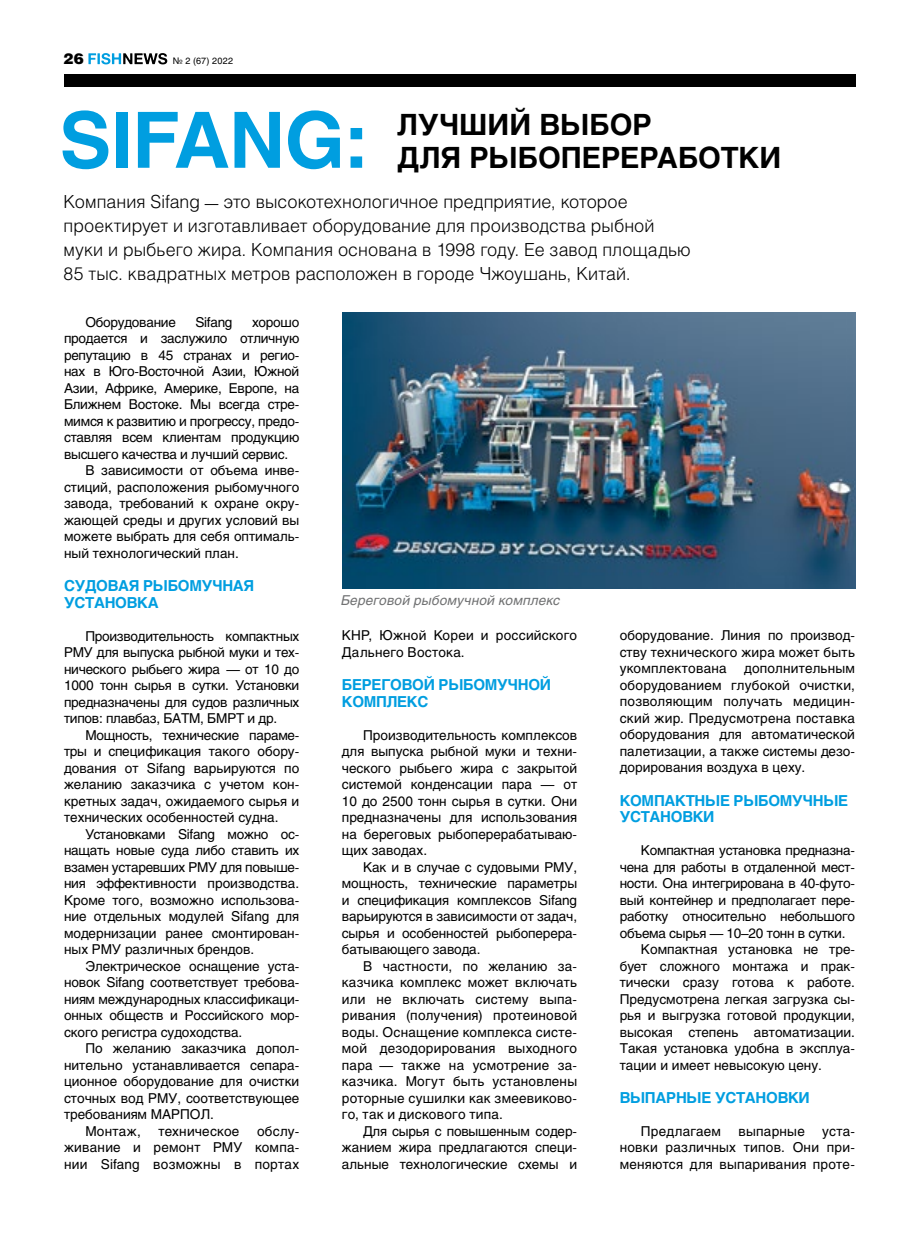
<style>
.page{position:relative;width:919px;height:1251px;background:#fff}
.page>*{position:absolute;margin:0;border:0;box-sizing:border-box;transform-origin:0 0}
.t1{font:700 76.8px "Helios C";letter-spacing:-.01em;color:#009ee0}
.t2{font:700 29.1px/32.8px "Helios C";color:#000}
.t3{font:18px/24px "Helios Light C";letter-spacing:.005em;color:#000}
.t4{font:700 15px/16.5px "Helios C";letter-spacing:-.02em;color:#009ee0}
.t5{font:15px "Helios Black C";color:#000}
.t6{font:13.5px/16.5px "Helios C";color:#000;text-align:justify}
.t7{font:13.5px "Helios C";letter-spacing:-.02em;color:#000}
.t8{font:italic 13.5px "Helios C";letter-spacing:.015em;color:#707172}
.t9{font:9px "Helios C";letter-spacing:.025em;color:#000}
.s1{font-family:"Helios C";font-size:13.5px}
</style>
<div class="page">
<div style="left:64px;top:74px;width:791px;height:13px;background:#000"></div>
<svg style="left:88px;top:53px;width:79px;height:11px"></svg>
<img style="left:342px;top:313px;width:513px;height:275px">
<p class="t5" style="left:63px;top:49px;width:22px">26</p>
<p class="t9" style="left:173px;top:55px;width:62px">№ 2 (67) 2022</p>
<h1 class="t1" style="left:60px;top:96px;width:311px">SIFANG:</h1>
<h2 class="t2" style="left:397px;top:108px;width:386px">ЛУЧШИЙ ВЫБОР<br>ДЛЯ РЫБОПЕРЕРАБОТКИ</h2>
<p class="t3" style="left:64px;top:189px;width:628px">Компания Sifang <span class="s1">—</span> это высокотехнологичное предприятие, которое проектирует и изготавливает оборудование для производства рыбной муки и рыбьего жира. Компания основана в 1998 году. Ее завод площадью 85 тыс. квадратных метров расположен в городе Чжоушань, Китай.</p>
<p class="t7" style="left:85px;top:314px;width:92px">Оборудование</p>
<p class="t6" style="left:195px;top:313px;width:39px">Sifang</p>
<p class="t6" style="left:252px;top:313px;width:49px">хорошо</p>
<p class="t7" style="left:64px;top:330px;width:237px">продается и заслужило отличную</p>
<p class="t7" style="left:64px;top:347px;width:237px">репутацию в 45 странах и регио-</p>
<p class="t7" style="left:64px;top:363px;width:237px">нах в Юго-Восточной Азии, Южной</p>
<p class="t7" style="left:64px;top:380px;width:237px">Азии, Африке, Америке, Европе, на</p>
<p class="t7" style="left:64px;top:396px;width:237px">Ближнем Востоке. Мы всегда стре-</p>
<p class="t7" style="left:64px;top:413px;width:237px">мимся к развитию и прогрессу, предо-</p>
<p class="t7" style="left:64px;top:429px;width:237px">ставляя всем клиентам продукцию</p>
<p class="t7" style="left:64px;top:446px;width:225px">высшего качества и лучший сервис.</p>
<p class="t6" style="left:85px;top:462px;width:215px">В зависимости от объема инве-</p>
<p class="t6" style="left:64px;top:478px;width:237px">стиций, расположения рыбомучного</p>
<p class="t6" style="left:64px;top:495px;width:237px">завода, требований к охране окру-</p>
<p class="t6" style="left:64px;top:511px;width:237px">жающей среды и других условий вы</p>
<p class="t6" style="left:64px;top:528px;width:237px">можете выбрать для себя оптималь-</p>
<p class="t6" style="left:64px;top:544px;width:176px">ный технологический план.</p>
<p class="t4" style="left:64px;top:577px;width:192px">СУДОВАЯ РЫБОМУЧНАЯ<br>УСТАНОВКА</p>
<p class="t6" style="left:64px;top:627px;width:237px;text-indent:21px">Производительность компактных РМУ для выпуска рыбной муки и тех&shy;нического рыбьего жира — от 10 до 1000 тонн сырья в сутки. Установки предназначены для судов различных типов: плавбаз, БАТМ, БМРТ и др.</p>
<p class="t6" style="left:64px;top:726px;width:237px;text-indent:21px">Мощность, технические параме&shy;тры и спецификация такого обору&shy;дования от Sifang варьируются по желанию заказчика с учетом кон&shy;кретных задач, ожидаемого сырья и технических особенностей судна.</p>
<p class="t6" style="left:64px;top:825px;width:237px;text-indent:21px">Установками Sifang можно ос&shy;нащать новые суда либо ставить их взамен устаревших РМУ для повыше&shy;ния эффективности производства.<br>Кроме того, возможно использова&shy;ние отдельных модулей Sifang для модернизации ранее смонтирован&shy;ных РМУ различных брендов.</p>
<p class="t6" style="left:64px;top:957px;width:237px;text-indent:21px">Электрическое оснащение уста&shy;новок Sifang соответствует требова&shy;ниям международных классификаци&shy;онных обществ и Российского мор&shy;ского регистра судоходства.</p>
<p class="t6" style="left:85px;top:1039px;width:215px">По желанию заказчика допол-</p>
<p class="t6" style="left:64px;top:1056px;width:237px">нительно устанавливается сепара-</p>
<p class="t6" style="left:64px;top:1072px;width:237px">ционное оборудование для очистки</p>
<p class="t6" style="left:64px;top:1089px;width:237px">сточных вод РМУ, соответствующее</p>
<p class="t6" style="left:64px;top:1105px;width:151px">требованиям МАРПОЛ.</p>
<p class="t6" style="left:85px;top:1122px;width:57px">Монтаж,</p>
<p class="t6" style="left:158px;top:1122px;width:82px">техническое</p>
<p class="t6" style="left:64px;top:1122px;width:237px;text-indent:193px">обслу&shy;живание и ремонт РМУ компа&shy;нии Sifang возможны в портах</p>
<p class="t8" style="left:341px;top:592px;width:220px">Береговой рыбомучной комплекс</p>
<p class="t6" style="left:342px;top:627px;width:237px">КНР, Южной Кореи и российского<br>Дальнего Востока.</p>
<p class="t4" style="left:342px;top:676px;width:211px">БЕРЕГОВОЙ РЫБОМУЧНОЙ<br>КОМПЛЕКС</p>
<p class="t6" style="left:342px;top:726px;width:237px;text-indent:21px">Производительность комплексов для выпуска рыбной муки и техни&shy;ческого рыбьего жира с закрытой системой конденсации пара — от 10 до 2500 тонн сырья в сутки. Они предназначены для использования на береговых рыбоперерабатываю&shy;щих заводах.</p>
<p class="t6" style="left:342px;top:858px;width:237px;text-indent:21px">Как и в случае с судовыми РМУ, мощность, технические параметры и спецификация комплексов Sifang варьируются в зависимости от задач, сырья и особенностей рыбоперера&shy;батывающего завода.</p>
<p class="t6" style="left:342px;top:957px;width:237px;text-indent:21px">В частности, по желанию за&shy;казчика комплекс может включать или не включать систему выпа&shy;ривания (получения) протеиновой воды. Оснащение комплекса систе&shy;мой дезодорирования выходного пара — также на усмотрение за&shy;казчика. Могут быть установлены роторные сушилки как змеевиково&shy;го, так и дискового типа.</p>
<p class="t6" style="left:342px;top:1122px;width:237px;text-indent:21px">Для сырья с повышенным содер&shy;жанием жира предлагаются специ&shy;альные технологические схемы и</p>
<p class="t6" style="left:619px;top:627px;width:237px">оборудование. Линия по производ&shy;ству технического жира может быть укомплектована</p>
<p class="t6" style="left:619px;top:660px;width:237px;text-indent:124px">дополнительным оборудованием глубокой очистки, позволяющим получать медицин&shy;ский жир. Предусмотрена поставка оборудования для автоматической палетизации, а также системы дезо&shy;дорирования воздуха в цеху.</p>
<p class="t4" style="left:619px;top:791px;width:230px">КОМПАКТНЫЕ РЫБОМУЧНЫЕ<br>УСТАНОВКИ</p>
<p class="t7" style="left:641px;top:842px;width:215px">Компактная установка предназна-</p>
<p class="t7" style="left:619px;top:858px;width:237px">чена для работы в отдаленной мест-</p>
<p class="t7" style="left:619px;top:875px;width:237px">ности. Она интегрирована в 40-футо-</p>
<p class="t7" style="left:619px;top:891px;width:237px">вый контейнер и предполагает пере-</p>
<p class="t7" style="left:619px;top:908px;width:237px">работку относительно небольшого</p>
<p class="t7" style="left:619px;top:924px;width:227px">объема сырья — 10–20 тонн в сутки.</p>
<p class="t6" style="left:641px;top:940px;width:215px">Компактная установка не тре-</p>
<p class="t6" style="left:619px;top:957px;width:237px">бует сложного монтажа и прак-</p>
<p class="t6" style="left:619px;top:973px;width:237px">тически сразу готова к работе.</p>
<p class="t6" style="left:619px;top:990px;width:237px">Предусмотрена легкая загрузка сы-</p>
<p class="t6" style="left:619px;top:1006px;width:237px">рья и выгрузка готовой продукции,</p>
<p class="t6" style="left:619px;top:1023px;width:237px">высокая степень автоматизации.</p>
<p class="t6" style="left:619px;top:1039px;width:237px">Такая установка удобна в эксплуа-</p>
<p class="t6" style="left:619px;top:1056px;width:204px">тации и имеет невысокую цену.</p>
<p class="t4" style="left:619px;top:1088px;width:192px">ВЫПАРНЫЕ УСТАНОВКИ</p>
<p class="t6" style="left:641px;top:1122px;width:82px">Предлагаем</p>
<p class="t6" style="left:738px;top:1122px;width:68px">выпарные</p>
<p class="t6" style="left:619px;top:1122px;width:237px;text-indent:202px">уста&shy;новки различных типов. Они при&shy;меняются для выпаривания проте-</p>
</div>
